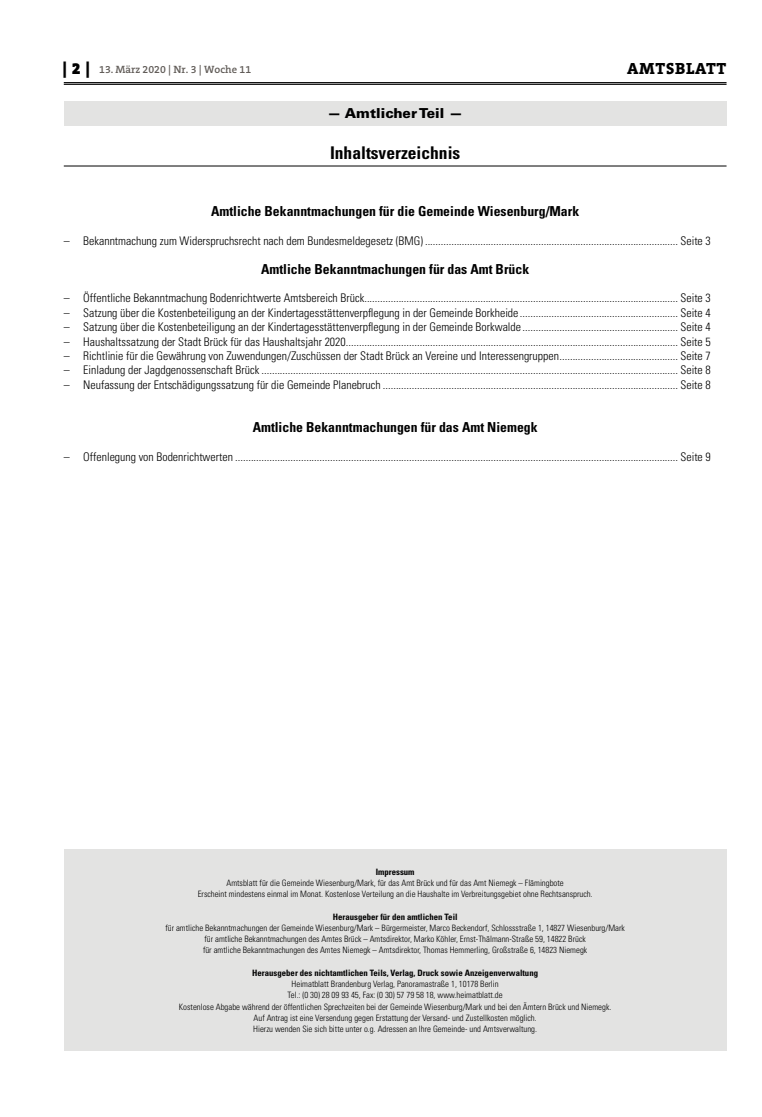
<style>
.page{position:relative;width:762px;height:1117px;background:#fff}
.page>*{position:absolute;margin:0;border:0;box-sizing:border-box;transform-origin:0 0}
.t1{font:700 condensed 17.5px "Univers";color:#000}
.t2{font:800 16.25px "The Serif B W8";letter-spacing:.045em;color:#000}
.t3{font:700 condensed 13.75px "Univers";color:#000}
.t4{font:900 13.75px "Univers";letter-spacing:.005em;color:#000}
.t5{font:300 condensed 11.88px "Univers";color:#000}
.t6{font:600 10.62px "The Serif B W6";color:#615c58}
.t7{font:300 condensed 8.75px/11.2px "Univers";color:#000;text-align:center}
.t8{font:700 condensed 8.75px "Univers";color:#000}
.s1{font-family:"The Serif B W9";font-weight:900;font-size:16.25px;color:#000}
</style>
<div class="page">
<hr style="left:64px;top:82px;width:662px;height:1px;background:#000">
<hr style="left:64px;top:84px;width:662px;height:1px;background:#000">
<div style="left:64px;top:101px;width:662px;height:25px;background:#e3e3e2"></div>
<hr style="left:64px;top:166px;width:662px;height:1px;background:#000">
<div style="left:64px;top:848px;width:662px;height:202px;background:#e3e3e2"></div>
<p class="t6" style="left:63px;top:63px;width:190px"><span class="s1">| 2 |</span> 13. März 2020 | Nr. 3 | Woche 11</p>
<h2 class="t2" style="left:627px;top:58px;width:101px">AMTSBLATT</h2>
<p class="t4" style="left:327px;top:104px;width:137px">— Amtlicher Teil —</p>
<h1 class="t1" style="left:330px;top:142px;width:132px">Inhaltsverzeichnis</h1>
<p class="t3" style="left:211px;top:203px;width:370px">Amtliche Bekanntmachungen für die Gemeinde Wiesenburg/Mark</p>
<p class="t5" style="left:64px;top:233px;width:648px">– Bekanntmachung zum Widerspruchsrecht nach dem Bundesmeldegesetz (BMG) ................................................................................................ Seite 3</p>
<p class="t3" style="left:261px;top:260px;width:270px">Amtliche Bekanntmachungen für das Amt Brück</p>
<p class="t5" style="left:64px;top:291px;width:648px">– Öffentliche Bekanntmachung Bodenrichtwerte Amtsbereich Brück....................................................................................................................... Seite 3</p>
<p class="t5" style="left:64px;top:305px;width:648px">– Satzung über die Kostenbeteiligung an der Kindertagesstättenverpflegung in der Gemeinde Borkheide ............................................................ Seite 4</p>
<p class="t5" style="left:64px;top:320px;width:648px">– Satzung über die Kostenbeteiligung an der Kindertagesstättenverpflegung in der Gemeinde Borkwalde ........................................................... Seite 4</p>
<p class="t5" style="left:64px;top:334px;width:648px">– Haushaltssatzung der Stadt Brück für das Haushaltsjahr 2020.............................................................................................................................. Seite 5</p>
<p class="t5" style="left:64px;top:348px;width:648px">– Richtlinie für die Gewährung von Zuwendungen/Zuschüssen der Stadt Brück an Vereine und Interessengruppen............................................. Seite 7</p>
<p class="t5" style="left:64px;top:363px;width:648px">– Einladung der Jagdgenossenschaft Brück .............................................................................................................................................................. Seite 8</p>
<p class="t5" style="left:64px;top:377px;width:648px">– Neufassung der Entschädigungssatzung für die Gemeinde Planebruch ................................................................................................................ Seite 8</p>
<p class="t3" style="left:253px;top:418px;width:286px">Amtliche Bekanntmachungen für das Amt Niemegk</p>
<p class="t5" style="left:64px;top:449px;width:648px">– Offenlegung von Bodenrichtwerten ........................................................................................................................................................................ Seite 9</p>
<p class="t8" style="left:376px;top:865px;width:40px">Impressum</p>
<p class="t7" style="left:198px;top:876px;width:396px">Amtsblatt für die Gemeinde Wiesenburg/Mark, für das Amt Brück und für das Amt Niemegk – Flämingbote<br>Erscheint mindestens einmal im Monat. Kostenlose Verteilung an die Haushalte im Verbreitungsgebiet ohne Rechtsanspruch.</p>
<p class="t8" style="left:333px;top:910px;width:126px">Herausgeber für den amtlichen Teil</p>
<p class="t7" style="left:165px;top:921px;width:461px">für amtliche Bekanntmachungen der Gemeinde Wiesenburg/Mark – Bürgermeister, Marco Beckendorf, Schlossstraße 1, 14827 Wiesenburg/Mark für amtliche Bekanntmachungen des Amtes Brück – Amtsdirektor, Marko Köhler, Ernst-Thälmann-Straße 59, 14822 Brück<br>für amtliche Bekanntmachungen des Amtes Niemegk – Amtsdirektor, Thomas Hemmerling, Großstraße 6, 14823 Niemegk</p>
<p class="t8" style="left:252px;top:967px;width:287px">Herausgeber des nichtamtlichen Teils, Verlag, Druck sowie Anzeigenverwaltung</p>
<p class="t7" style="left:179px;top:978px;width:434px">Heimatblatt Brandenburg Verlag, Panoramastraße 1, 10178 Berlin<br>Tel.: (0 30) 28 09 93 45, Fax: (0 30) 57 79 58 18, www.heimatblatt.de<br>Kostenlose Abgabe während der öffentlichen Sprechzeiten bei der Gemeinde Wiesenburg/Mark und bei den Ämtern Brück und Niemegk.<br>Auf Antrag ist eine Versendung gegen Erstattung der Versand- und Zustellkosten möglich.<br>Hierzu wenden Sie sich bitte unter o.g. Adressen an Ihre Gemeinde- und Amtsverwaltung.</p>
</div>
